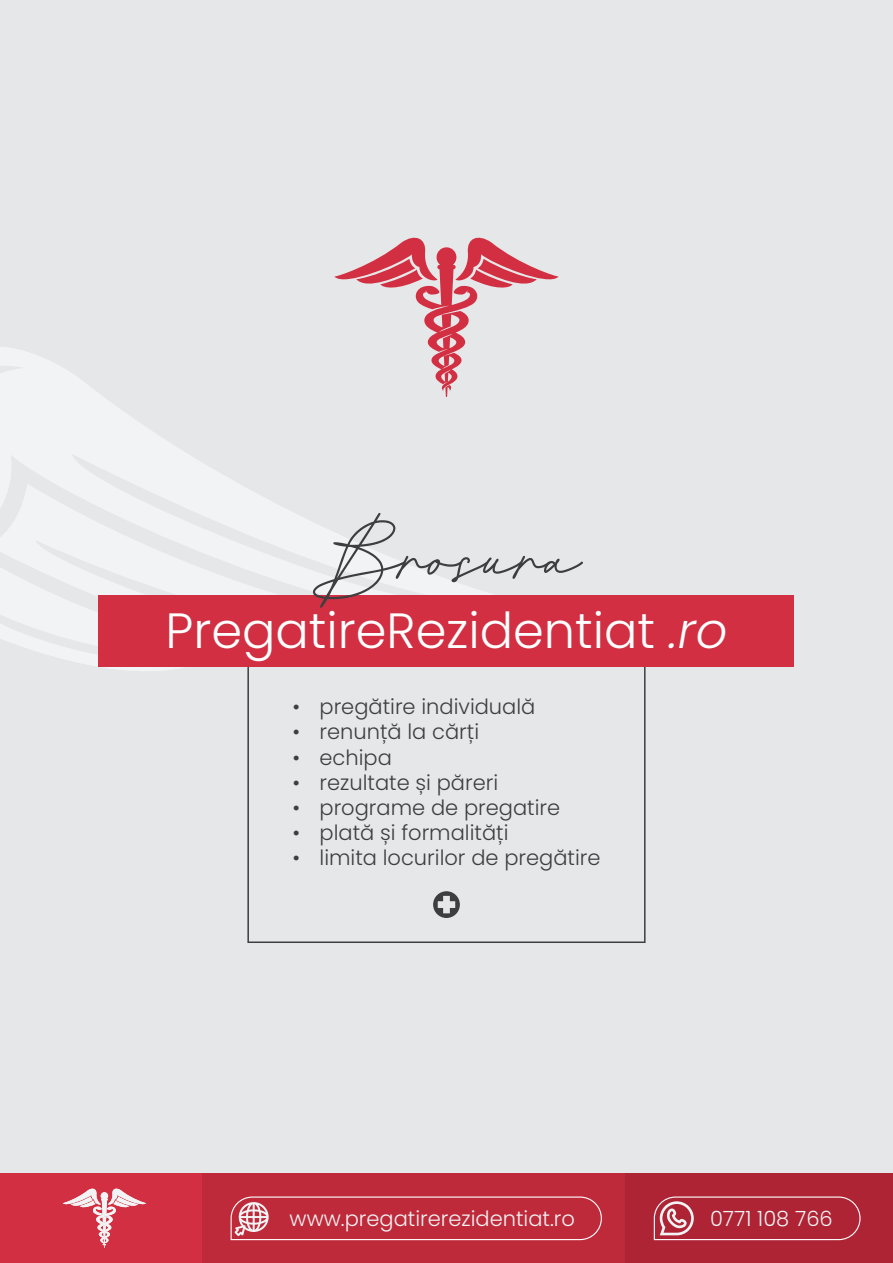
<style>
.page{position:relative;width:893px;height:1263px;background:#e6e7e9}
.page>*{position:absolute;margin:0;border:0;box-sizing:border-box;transform-origin:0 0}
.t1{font:300 49.5px "Poppins";color:#fff}
.t2{font:300 21px "Poppins";color:#3e3e3f}
.t3{font:300 21px "Poppins";color:#f2f3f4}
.s1{font-style:italic}
</style>
<div class="page">
<svg style="left:516px;top:667px;width:129px;height:276px"></svg>
<div style="left:99px;top:596px;width:695px;height:71px;background:#d23042"></div>
<svg style="left:0;top:237px;width:583px;height:436px"></svg>
<svg style="left:433px;top:891px;width:27px;height:27px"></svg>
<svg style="left:438px;top:896px;width:17px;height:17px"></svg>
<div style="left:0;top:1174px;width:893px;height:89px;background:#d23042"></div>
<div style="left:203px;top:1174px;width:690px;height:89px;background:#bf2a3b"></div>
<div style="left:625px;top:1174px;width:268px;height:89px;background:#ae2434"></div>
<svg style="left:230px;top:1196px;width:372px;height:45px"></svg>
<svg style="left:653px;top:1196px;width:208px;height:45px"></svg>
<svg style="left:63px;top:1188px;width:83px;height:60px"></svg>
<h1 class="t1" style="left:165px;top:602px;width:563px">PregatireRezidentiat <span class="s1">.ro</span></h1>
<p class="t2" style="left:292px;top:695px;width:244px">• pregătire individuală</p>
<p class="t2" style="left:292px;top:720px;width:188px">• renunță la cărți</p>
<p class="t2" style="left:292px;top:745px;width:101px">• echipa</p>
<p class="t2" style="left:292px;top:770px;width:207px">• rezultate și păreri</p>
<p class="t2" style="left:292px;top:795px;width:269px">• programe de pregatire</p>
<p class="t2" style="left:292px;top:821px;width:217px">• plată și formalități</p>
<p class="t2" style="left:292px;top:846px;width:309px">• limita locurilor de pregătire</p>
<p class="t3" style="left:290px;top:1206px;width:287px">www.pregatirerezidentiat.ro</p>
<p class="t3" style="left:710px;top:1206px;width:124px">0771 108 766</p>
</div>
